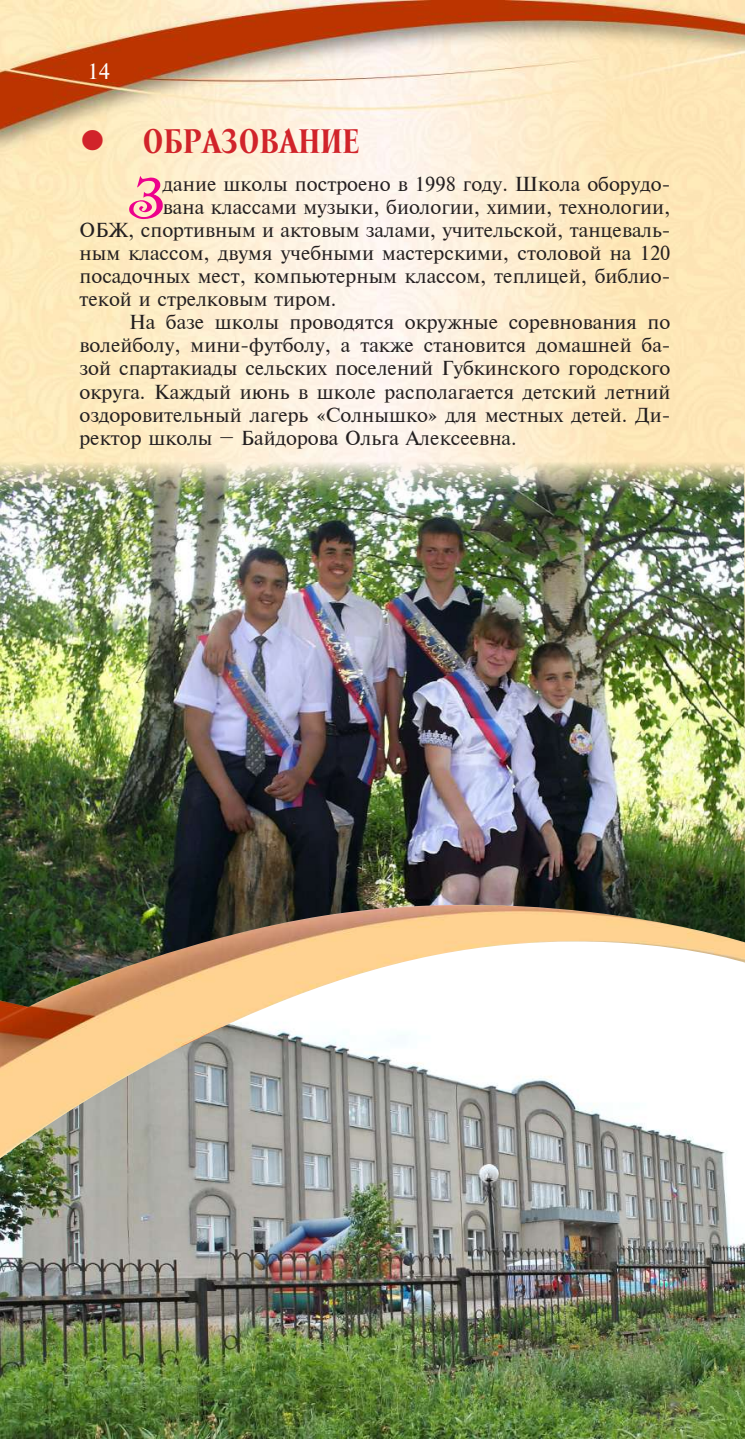
<style>
.page{position:relative;width:745px;height:1439px;background:#fff}
.page>*{position:absolute;margin:0;border:0;box-sizing:border-box;transform-origin:0 0}
.t1{font:50.57px "Arlekino";color:#ed028c}
.t2{font:700 35px "Mramor Medium Pro";color:#d1232a}
.t3{font:21px "Newton C";color:#fff}
.t4{font:19.25px "Newton C";color:#231f20}
</style>
<div class="page">
<img style="left:0;top:0;width:744px;height:1439px">
<img style="left:0;top:1007px;width:744px;height:151px">
<img style="left:0;top:461px;width:744px;height:546px">
<img style="left:744px;top:434px;width:1px;height:529px">
<svg style="left:82px;top:130px;width:21px;height:20px"></svg>
<p class="t3" style="left:87px;top:59px;width:24px">14</p>
<h2 class="t2" style="left:106px;top:121px;width:255px">z ОБРАЗОВАНИЕ</h2>
<h1 class="t1" style="left:128px;top:167px;width:36px">З</h1>
<p class="t4" style="left:163px;top:172px;width:508px">дание школы построено в 1998 году. Школа оборудо-</p>
<p class="t4" style="left:163px;top:196px;width:508px">вана классами музыки, биологии, химии, технологии,</p>
<p class="t4" style="left:79px;top:219px;width:592px">ОБЖ, спортивным и актовым залами, учительской, танцеваль-</p>
<p class="t4" style="left:79px;top:242px;width:592px">ным классом, двумя учебными мастерскими, столовой на 120</p>
<p class="t4" style="left:79px;top:265px;width:592px">посадочных мест, компьютерным классом, теплицей, библио-</p>
<p class="t4" style="left:79px;top:288px;width:258px">текой и стрелковым тиром.</p>
<p class="t4" style="left:129px;top:311px;width:542px">На базе школы проводятся окружные соревнования по</p>
<p class="t4" style="left:79px;top:334px;width:592px">волейболу, мини-футболу, а также становится домашней ба-</p>
<p class="t4" style="left:79px;top:357px;width:592px">зой спартакиады сельских поселений Губкинского городского</p>
<p class="t4" style="left:79px;top:380px;width:592px">округа. Каждый июнь в школе располагается детский летний</p>
<p class="t4" style="left:79px;top:403px;width:592px">оздоровительный лагерь «Солнышко» для местных детей. Ди-</p>
<p class="t4" style="left:79px;top:427px;width:438px">ректор школы – Байдорова Ольга Алексеевна.</p>
</div>
